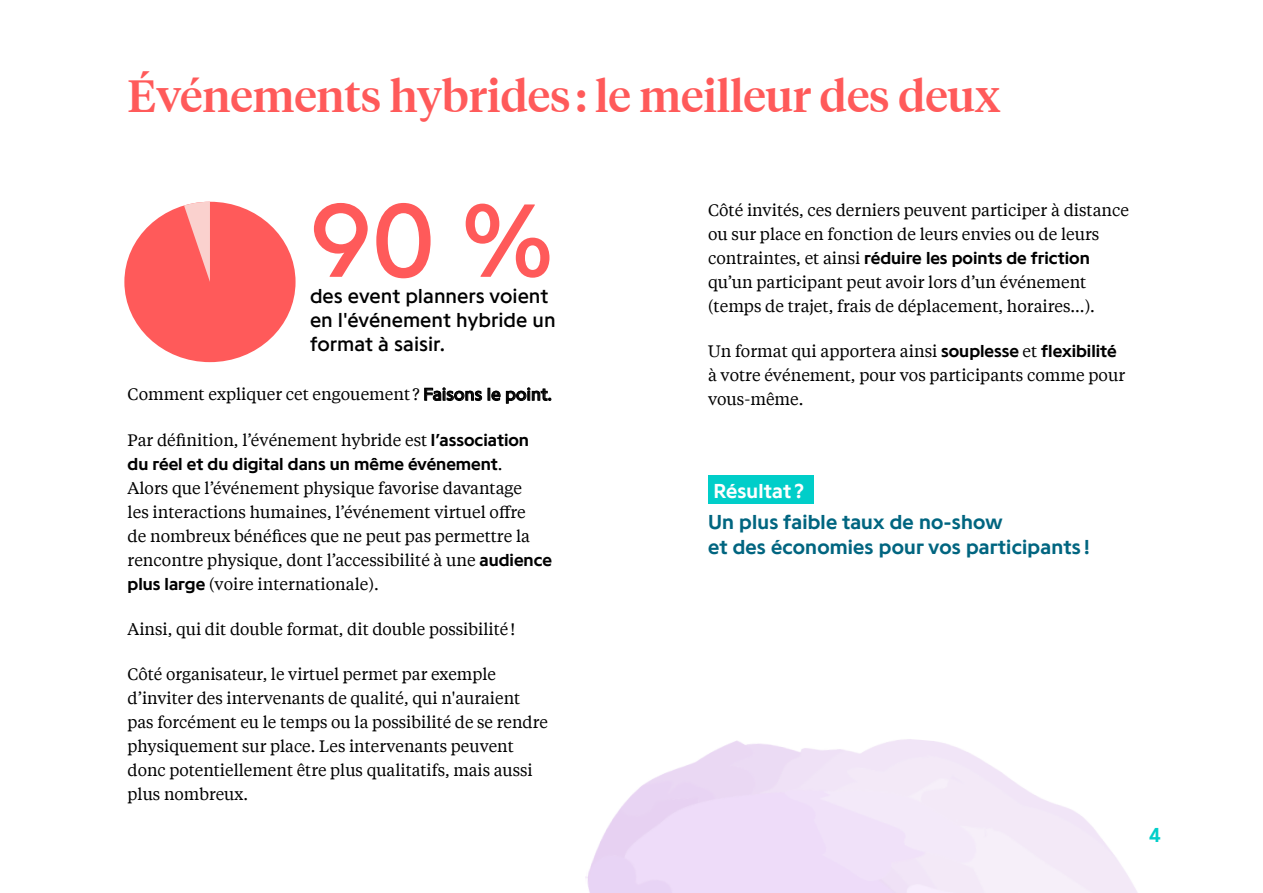
<style>
.page{position:relative;width:1263px;height:893px;background:#fff}
.page>*{position:absolute;margin:0;border:0;box-sizing:border-box;transform-origin:0 0}
.t1{font:108px "Programme";color:#ff5a5a}
.t2{font:500 45px "Tiempos Headline";color:#ff5a5a}
.t3{font:700 21px/25.2px "Programme";letter-spacing:.01em;color:#006580}
.t4{font:21px/24px "Programme";color:#000}
.t5{font:700 21px "Programme";letter-spacing:.01em;color:#fff}
.t6{font:700 21px "Programme";color:#00cec9}
.t7{font:700 18px "Programme";color:#000}
.t8{font:16.5px/24px "Tiempos Text";color:#000}
.s1{font-family:"Programme";font-size:18px}
.s2{font-family:"Programme"}
.s3{font-family:"Programme";font-weight:700;font-size:18px}
.s4{font-family:"Tiempos Text";font-weight:400;font-size:16.5px}
</style>
<div class="page">
<div style="left:124px;top:202px;width:172px;height:160px;background:#ff5a5a;border-radius:50%"></div>
<svg style="left:184px;top:202px;width:26px;height:80px"></svg>
<div style="left:708px;top:475px;width:105px;height:29px;background:#00cec9"></div>
<h2 class="t2" style="left:128px;top:66px;width:874px">Événements hybrides : le meilleur des deux</h2>
<h1 class="t1" style="left:310px;top:173px;width:244px">90 %</h1>
<p class="t4" style="left:310px;top:283px;width:247px">des event planners voient en l'événement hybride un format à saisir.</p>
<p class="t8" style="left:128px;top:382px;width:424px">Comment expliquer cet engouement ? <span class="s1">Faisons le point</span><span class="s2">.</span></p>
<p class="t8" style="left:128px;top:427px;width:403px">Par définition, l’événement hybride est <span class="s3">l’association</span></p>
<p class="t7" style="left:128px;top:452px;width:376px">du réel et du digital dans un même événement<span class="s4">.</span></p>
<p class="t8" style="left:128px;top:475px;width:426px">Alors que l’événement physique favorise davantage<br>les interactions humaines, l’événement virtuel offre<br>de nombreux bénéfices que ne peut pas permettre la rencontre physique, dont l’accessibilité à une <span class="s3">audience plus large</span> (voire internationale).</p>
<p class="t8" style="left:128px;top:616px;width:389px">Ainsi, qui dit double format, dit double possibilité!</p>
<p class="t8" style="left:128px;top:661px;width:422px">Côté organisateur, le virtuel permet par exemple d’inviter des intervenants de qualité, qui n'auraient pas forcément eu le temps ou la possibilité de se rendre physiquement sur place. Les intervenants peuvent donc potentiellement être plus qualitatifs, mais aussi plus nombreux.</p>
<p class="t8" style="left:708px;top:197px;width:423px">Côté invités, ces derniers peuvent participer à distance ou sur place en fonction de leurs envies ou de leurs</p>
<p class="t7" style="left:708px;top:246px;width:383px"><span class="s4">contraintes, et ainsi</span> réduire les points de friction</p>
<p class="t8" style="left:708px;top:269px;width:388px">qu’un participant peut avoir lors d’un événement (temps de trajet, frais de déplacement, horaires…).</p>
<p class="t8" style="left:708px;top:338px;width:419px">Un format qui apportera ainsi <span class="s3">souplesse</span> et <span class="s3">flexibilité </span>à votre événement, pour vos participants comme pour vous-même.</p>
<p class="t5" style="left:713px;top:478px;width:92px">Résultat ?</p>
<p class="t3" style="left:708px;top:508px;width:384px">Un plus faible taux de no-show<br>et des économies pour vos participants !</p>
<p class="t6" style="left:1149px;top:822px;width:13px">4</p>
</div>
